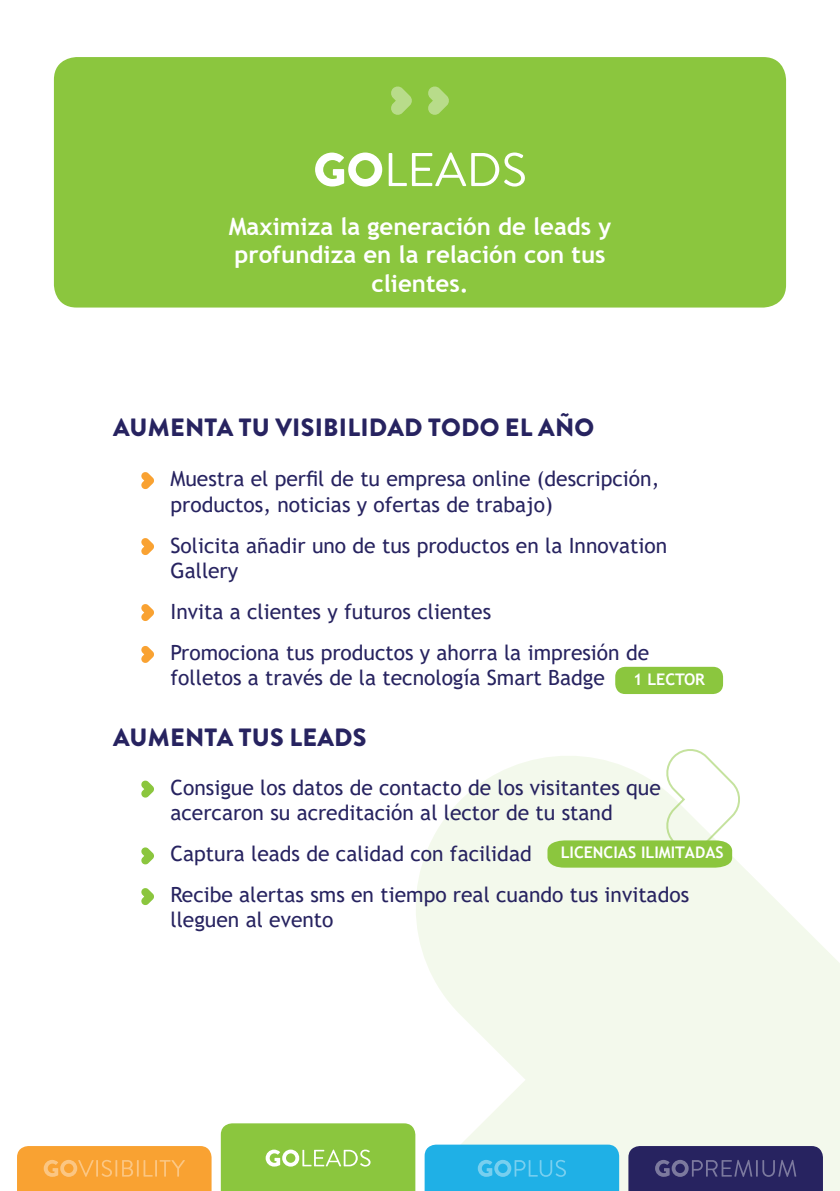
<style>
.page{position:relative;width:840px;height:1191px;background:#fff}
.page>*{position:absolute;margin:0;border:0;box-sizing:border-box;transform-origin:0 0}
.t1{font:900 25px "Brandon Grotesque";letter-spacing:.01em;color:#272360}
.t2{font:700 24px/28.8px "Trebuchet MS";color:#fff;text-align:center}
.t3{font:21px/25.2px "Trebuchet MS";color:#272360}
.t4{font:700 16px "Trebuchet MS";color:#fff}
</style>
<div class="page">
<svg style="left:415px;top:757px;width:424px;height:434px;fill:#f3f9ec"></svg>
<svg style="left:141px;top:472px;width:13px;height:17px"></svg>
<svg style="left:141px;top:538px;width:13px;height:17px"></svg>
<svg style="left:141px;top:604px;width:13px;height:17px"></svg>
<svg style="left:141px;top:646px;width:13px;height:17px"></svg>
<svg style="left:141px;top:780px;width:13px;height:18px"></svg>
<svg style="left:141px;top:847px;width:13px;height:18px"></svg>
<svg style="left:141px;top:888px;width:13px;height:17px"></svg>
<svg style="left:221px;top:1123px;width:194px;height:68px;background:#91c948"></svg>
<svg style="left:424px;top:1144px;width:194px;height:47px;background:#29b3e6"></svg>
<svg style="left:628px;top:1146px;width:194px;height:45px;background:#312d67"></svg>
<svg style="left:17px;top:1146px;width:194px;height:45px;background:#f9a53a"></svg>
<div style="left:54px;top:57px;width:731px;height:250px;background:#8bc63e;border-radius:23px"></div>
<svg style="left:391px;top:86px;width:21px;height:29px"></svg>
<svg style="left:428px;top:86px;width:21px;height:29px"></svg>
<svg style="left:315px;top:152px;width:67px;height:34px"></svg>
<svg style="left:388px;top:152px;width:136px;height:34px"></svg>
<div style="left:615px;top:667px;width:107px;height:27px;background:#8bc63e;border-radius:10px"></div>
<svg style="left:547px;top:749px;width:196px;height:118px"></svg>
<p class="t2" style="left:228px;top:212px;width:384px">Maximiza la generación de leads y profundiza en la relación con tus clientes.</p>
<p class="t1" style="left:113px;top:410px;width:482px">AUMENTA TU VISIBILIDAD TODO EL AÑO</p>
<p class="t3" style="left:170px;top:466px;width:490px">Muestra el perfil de tu empresa online (descripción, productos, noticias y ofertas de trabajo)</p>
<p class="t3" style="left:170px;top:532px;width:498px">Solicita añadir uno de tus productos en la Innovation<br>Gallery</p>
<p class="t3" style="left:170px;top:599px;width:322px">Invita a clientes y futuros clientes</p>
<p class="t3" style="left:170px;top:640px;width:480px">Promociona tus productos y ahorra la impresión de folletos a través de la tecnología Smart Badge</p>
<p class="t4" style="left:633px;top:669px;width:73px">1 LECTOR</p>
<p class="t1" style="left:113px;top:719px;width:255px">AUMENTA TUS LEADS</p>
<p class="t3" style="left:170px;top:774px;width:491px">Consigue los datos de contacto de los visitantes que acercaron su acreditación al lector de tu stand</p>
<p class="t3" style="left:170px;top:841px;width:362px">Captura leads de calidad con facilidad</p>
<p class="t3" style="left:170px;top:882px;width:520px">Recibe alertas sms en tiempo real cuando tus invitados lleguen al evento</p>
<p class="t4" style="left:560px;top:842px;width:164px">LICENCIAS ILIMITADAS</p>
</div>
